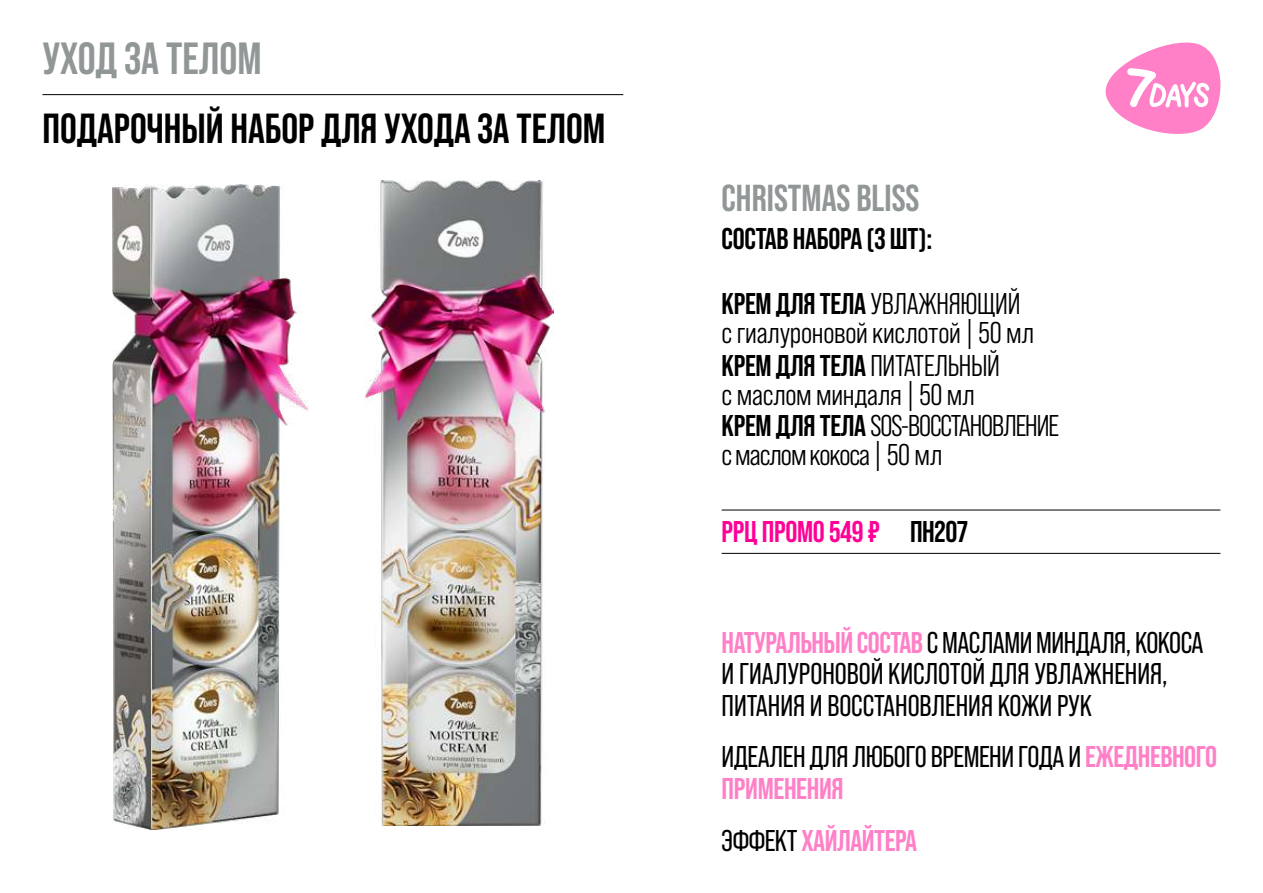
<style>
.page{position:relative;width:1263px;height:893px;background:#fff}
.page>*{position:absolute;margin:0;border:0;box-sizing:border-box;transform-origin:0 0}
.t1{font:700 45px "Bebas Neue Pro";color:#919697}
.t2{font:700 42px "Bebas Neue Pro";color:#000}
.t3{font:700 37.5px "Bebas Neue Pro";color:#919697}
.t4{font:30px/31.5px "Bebas Neue Pro";letter-spacing:-.005em;color:#000}
.t5{font:30px/31.8px "Bebas Neue Pro Middle";letter-spacing:-.035em;color:#000}
.t6{font:700 30px "Bebas Neue Pro";letter-spacing:-.01em;color:#000}
.t7{font:30px "Bebas Neue Pro Middle";letter-spacing:-.01em;color:#000}
.t8{font:700 30px "Bebas Neue Pro";letter-spacing:-.01em;color:#ff0096}
.t9{font:700 30px "Bebas Neue Pro";letter-spacing:-.015em;color:#ff80c7}
.s1{font-family:"Bebas Neue Pro Middle";font-weight:400}
.s2{font-family:"Bebas Neue Pro";font-weight:700}
.s3{color:#000}
.s4{font-weight:700;color:#ff80c7}
.s5{font-weight:400;color:#000}
</style>
<div class="page">
<hr style="left:43px;top:94px;width:580px;height:1px;background:#000">
<hr style="left:722px;top:510px;width:498px;height:1px;background:#000">
<hr style="left:722px;top:553px;width:498px;height:1px;background:#000">
<img style="left:113px;top:184px;width:195px;height:646px">
<img style="left:366px;top:180px;width:188px;height:646px">
<svg style="left:1105px;top:42px;width:116px;height:92px"></svg>
<h1 class="t1" style="left:43px;top:33px;width:221px">УХОД ЗА ТЕЛОМ</h1>
<h2 class="t2" style="left:43px;top:104px;width:564px">ПОДАРОЧНЫЙ НАБОР ДЛЯ УХОДА ЗА ТЕЛОМ</h2>
<p class="t3" style="left:722px;top:176px;width:199px">CHRISTMAS BLISS</p>
<p class="t6" style="left:722px;top:221px;width:212px">СОСТАВ НАБОРА (3 ШТ):</p>
<p class="t6" style="left:722px;top:287px;width:300px">КРЕМ ДЛЯ ТЕЛА <span class="s1">УВЛАЖНЯЮЩИЙ</span></p>
<p class="t7" style="left:722px;top:316px;width:314px">с гиалуроновой кислотой | 50 мл</p>
<p class="t6" style="left:722px;top:349px;width:280px">КРЕМ ДЛЯ ТЕЛА <span class="s1">ПИТАТЕЛЬНЫЙ</span></p>
<p class="t5" style="left:722px;top:378px;width:339px">с маслом миндаля | 50 мл<br><span class="s2">КРЕМ ДЛЯ ТЕЛА</span> SOS-ВОССТАНОВЛЕНИЕ</p>
<p class="t5" style="left:722px;top:439px;width:222px">с маслом кокоса | 50 мл</p>
<p class="t8" style="left:722px;top:515px;width:248px">РРЦ ПРОМО 549 ₽ <span class="s3">ПН207</span></p>
<p class="t4" style="left:722px;top:626px;width:483px"><span class="s4">НАТУРАЛЬНЫЙ СОСТАВ</span> С МАСЛАМИ МИНДАЛЯ, КОКОСА<br>И ГИАЛУРОНОВОЙ КИСЛОТОЙ ДЛЯ УВЛАЖНЕНИЯ,<br>ПИТАНИЯ И ВОССТАНОВЛЕНИЯ КОЖИ РУК</p>
<p class="t4" style="left:722px;top:741px;width:497px">ИДЕАЛЕН ДЛЯ ЛЮБОГО ВРЕМЕНИ ГОДА И <span class="s4">ЕЖЕДНЕВНОГО<br>ПРИМЕНЕНИЯ</span></p>
<p class="t9" style="left:722px;top:823px;width:197px"><span class="s5">ЭФФЕКТ</span> ХАЙЛАЙТЕРА</p>
</div>
